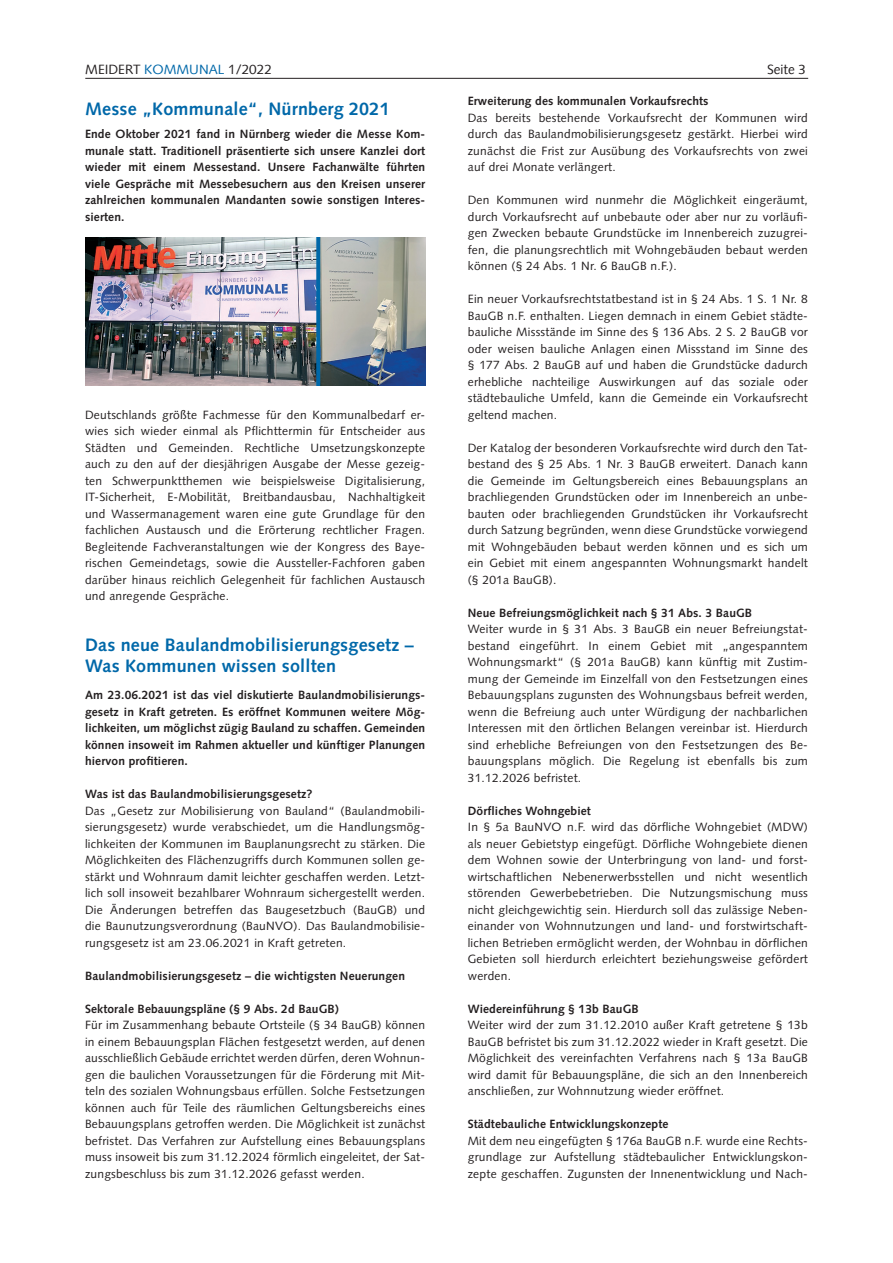
<style>
.page{position:relative;width:893px;height:1263px;background:#fff}
.page>*{position:absolute;margin:0;border:0;box-sizing:border-box;transform-origin:0 0}
.t1{font:700 18px/21px "Syntax LT Std";letter-spacing:.01em;color:#0068a9}
.t2{font:13.5px "Syntax Com";color:#231f20}
.t3{font:12px/16.5px "Syntax LT Std";letter-spacing:.02em;color:#231f20;text-align:justify}
.t4{font:700 12px/16.5px "Syntax LT Std";letter-spacing:.01em;color:#231f20;text-align:justify}
.s1{color:#0068a9}
</style>
<div class="page">
<hr style="left:85px;top:78px;width:723px;height:1px;background:#231f20">
<img style="left:85px;top:237px;width:340px;height:149px">
<p class="t2" style="left:85px;top:61px;width:188px">MEIDERT <span class="s1">KOMMUNAL</span> 1/2022</p>
<p class="t2" style="left:767px;top:61px;width:41px">Seite 3</p>
<p class="t1" style="left:85px;top:98px;width:306px">Messe „Kommunale“, Nürnberg 2021</p>
<p class="t4" style="left:85px;top:126px;width:342px">Ende Oktober 2021 fand in Nürnberg wieder die Messe Kom&shy;munale statt. Traditionell präsentierte sich unsere Kanzlei dort wieder mit einem Messestand. Unsere Fachanwälte führten viele Gespräche mit Messebesuchern aus den Kreisen unserer zahlreichen kommunalen Mandanten sowie sonstigen Interes&shy;sierten.</p>
<p class="t4" style="left:468px;top:93px;width:242px">Erweiterung des kommunalen Vorkaufsrechts</p>
<p class="t3" style="left:468px;top:109px;width:342px">Das bereits bestehende Vorkaufsrecht der Kommunen wird durch das Baulandmobilisierungsgesetz gestärkt. Hierbei wird zunächst die Frist zur Ausübung des Vorkaufsrechts von zwei auf drei Monate verlängert.</p>
<p class="t3" style="left:468px;top:192px;width:342px">Den Kommunen wird nunmehr die Möglichkeit eingeräumt, durch Vorkaufsrecht auf unbebaute oder aber nur zu vorläufi&shy;gen Zwecken bebaute Grundstücke im Innenbereich zuzugrei&shy;fen, die planungsrechtlich mit Wohngebäuden bebaut werden können (§ 24 Abs. 1 Nr. 6 BauGB n.F.).</p>
<p class="t3" style="left:468px;top:291px;width:342px;text-align:left">Ein neuer Vorkaufsrechtstatbestand ist in § 24 Abs. 1 S. 1 Nr. 8<br>BauGB n.F. enthalten. Liegen demnach in einem Gebiet städte&shy;bauliche Missstände im Sinne des § 136 Abs. 2 S. 2 BauGB vor oder weisen bauliche Anlagen einen Missstand im Sinne des § 177 Abs. 2 BauGB auf und haben die Grundstücke dadurch erhebliche nachteilige Auswirkungen auf das soziale oder städtebauliche Umfeld, kann die Gemeinde ein Vorkaufsrecht geltend machen.</p>
<p class="t3" style="left:468px;top:439px;width:342px">Der Katalog der besonderen Vorkaufsrechte wird durch den Tat&shy;bestand des § 25 Abs. 1 Nr. 3 BauGB erweitert. Danach kann die Gemeinde im Geltungsbereich eines Bebauungsplans an brachliegenden Grundstücken oder im Innenbereich an unbe&shy;bauten oder brachliegenden Grundstücken ihr Vorkaufsrecht durch Satzung begründen, wenn diese Grundstücke vorwiegend mit Wohngebäuden bebaut werden können und es sich um ein Gebiet mit einem angespannten Wohnungsmarkt handelt (§ 201a BauGB).</p>
<p class="t4" style="left:468px;top:604px;width:286px">Neue Befreiungsmöglichkeit nach § 31 Abs. 3 BauGB</p>
<p class="t3" style="left:468px;top:621px;width:342px;text-align:left">Weiter wurde in § 31 Abs. 3 BauGB ein neuer Befreiungstat&shy;bestand eingeführt. In einem Gebiet mit „angespanntem Wohnungsmarkt“ (§ 201a BauGB) kann künftig mit Zustim&shy;mung der Gemeinde im Einzelfall von den Festsetzungen eines Bebauungsplans zugunsten des Wohnungsbaus befreit werden, wenn die Befreiung auch unter Würdigung der nachbarlichen Interessen mit den örtlichen Belangen vereinbar ist. Hierdurch sind erhebliche Befreiungen von den Festsetzungen des Be&shy;bauungsplans möglich. Die Regelung ist ebenfalls bis zum 31.12.2026 befristet.</p>
<p class="t4" style="left:468px;top:802px;width:125px">Dörfliches Wohngebiet</p>
<p class="t3" style="left:468px;top:819px;width:342px;text-align:left">In § 5a BauNVO n.F. wird das dörfliche Wohngebiet (MDW) als neuer Gebietstyp eingefügt. Dörfliche Wohngebiete dienen dem Wohnen sowie der Unterbringung von land- und forst&shy;wirtschaftlichen Nebenerwerbsstellen und nicht wesentlich störenden Gewerbebetrieben. Die Nutzungsmischung muss nicht gleichgewichtig sein. Hierdurch soll das zulässige Neben&shy;einander von Wohnnutzungen und land- und forstwirtschaft&shy;lichen Betrieben ermöglicht werden, der Wohnbau in dörflichen Gebieten soll hierdurch erleichtert beziehungsweise gefördert werden.</p>
<p class="t4" style="left:468px;top:1000px;width:173px">Wiedereinführung § 13b BauGB</p>
<p class="t3" style="left:468px;top:1017px;width:342px">Weiter wird der zum 31.12.2010 außer Kraft getretene § 13b BauGB befristet bis zum 31.12.2022 wieder in Kraft gesetzt. Die Möglichkeit des vereinfachten Verfahrens nach § 13a BauGB wird damit für Bebauungspläne, die sich an den Innenbereich anschließen, zur Wohnnutzung wieder eröffnet.</p>
<p class="t4" style="left:468px;top:1116px;width:202px">Städtebauliche Entwicklungskonzepte</p>
<p class="t3" style="left:468px;top:1132px;width:342px">Mit dem neu eingefügten § 176a BauGB n.F. wurde eine Rechts&shy;grundlage zur Aufstellung städtebaulicher Entwicklungskon&shy;zepte geschaffen. Zugunsten der Innenentwicklung und Nach-</p>
<p class="t3" style="left:85px;top:406px;width:342px">Deutschlands größte Fachmesse für den Kommunalbedarf er&shy;wies sich wieder einmal als Pflichttermin für Entscheider aus Städten und Gemeinden. Rechtliche Umsetzungskonzepte auch zu den auf der diesjährigen Ausgabe der Messe gezeig&shy;ten Schwerpunktthemen wie beispielsweise Digitalisierung, IT-Sicherheit, E-Mobilität, Breitbandausbau, Nachhaltigkeit und Wassermanagement waren eine gute Grundlage für den fachlichen Austausch und die Erörterung rechtlicher Fragen.<br>Begleitende Fachveranstaltungen wie der Kongress des Baye&shy;rischen Gemeindetags, sowie die Aussteller-Fachforen gaben darüber hinaus reichlich Gelegenheit für fachlichen Austausch und anregende Gespräche.</p>
<p class="t1" style="left:85px;top:634px;width:330px">Das neue Baulandmobilisierungsgesetz –<br>Was Kommunen wissen sollten</p>
<p class="t4" style="left:85px;top:687px;width:342px">Am 23.06.2021 ist das viel diskutierte Baulandmobilisierungs&shy;gesetz in Kraft getreten. Es eröffnet Kommunen weitere Mög&shy;lichkeiten, um möglichst zügig Bauland zu schaffen. Gemeinden können insoweit im Rahmen aktueller und künftiger Planungen hiervon profitieren.</p>
<p class="t4" style="left:85px;top:786px;width:229px">Was ist das Baulandmobilisierungsgesetz?</p>
<p class="t3" style="left:85px;top:802px;width:342px">Das „Gesetz zur Mobilisierung von Bauland“ (Baulandmobili&shy;sierungsgesetz) wurde verabschiedet, um die Handlungsmög&shy;lichkeiten der Kommunen im Bauplanungsrecht zu stärken. Die Möglichkeiten des Flächenzugriffs durch Kommunen sollen ge&shy;stärkt und Wohnraum damit leichter geschaffen werden. Letzt&shy;lich soll insoweit bezahlbarer Wohnraum sichergestellt werden.<br>Die Änderungen betreffen das Baugesetzbuch (BauGB) und die Baunutzungsverordnung (BauNVO). Das Baulandmobilisie&shy;rungsgesetz ist am 23.06.2021 in Kraft getreten.</p>
<p class="t4" style="left:85px;top:967px;width:321px">Baulandmobilisierungsgesetz – die wichtigsten Neuerungen</p>
<p class="t4" style="left:85px;top:1000px;width:255px">Sektorale Bebauungspläne (§ 9 Abs. 2d BauGB)</p>
<p class="t3" style="left:85px;top:1017px;width:342px">Für im Zusammenhang bebaute Ortsteile (§ 34 BauGB) können in einem Bebauungsplan Flächen festgesetzt werden, auf denen ausschließlich Gebäude errichtet werden dürfen, deren Wohnun&shy;gen die baulichen Voraussetzungen für die Förderung mit Mit&shy;teln des sozialen Wohnungsbaus erfüllen. Solche Festsetzungen können auch für Teile des räumlichen Geltungsbereichs eines Bebauungsplans getroffen werden. Die Möglichkeit ist zunächst befristet. Das Verfahren zur Aufstellung eines Bebauungsplans muss insoweit bis zum 31.12.2024 förmlich eingeleitet, der Sat&shy;zungsbeschluss bis zum 31.12.2026 gefasst werden.</p>
</div>
